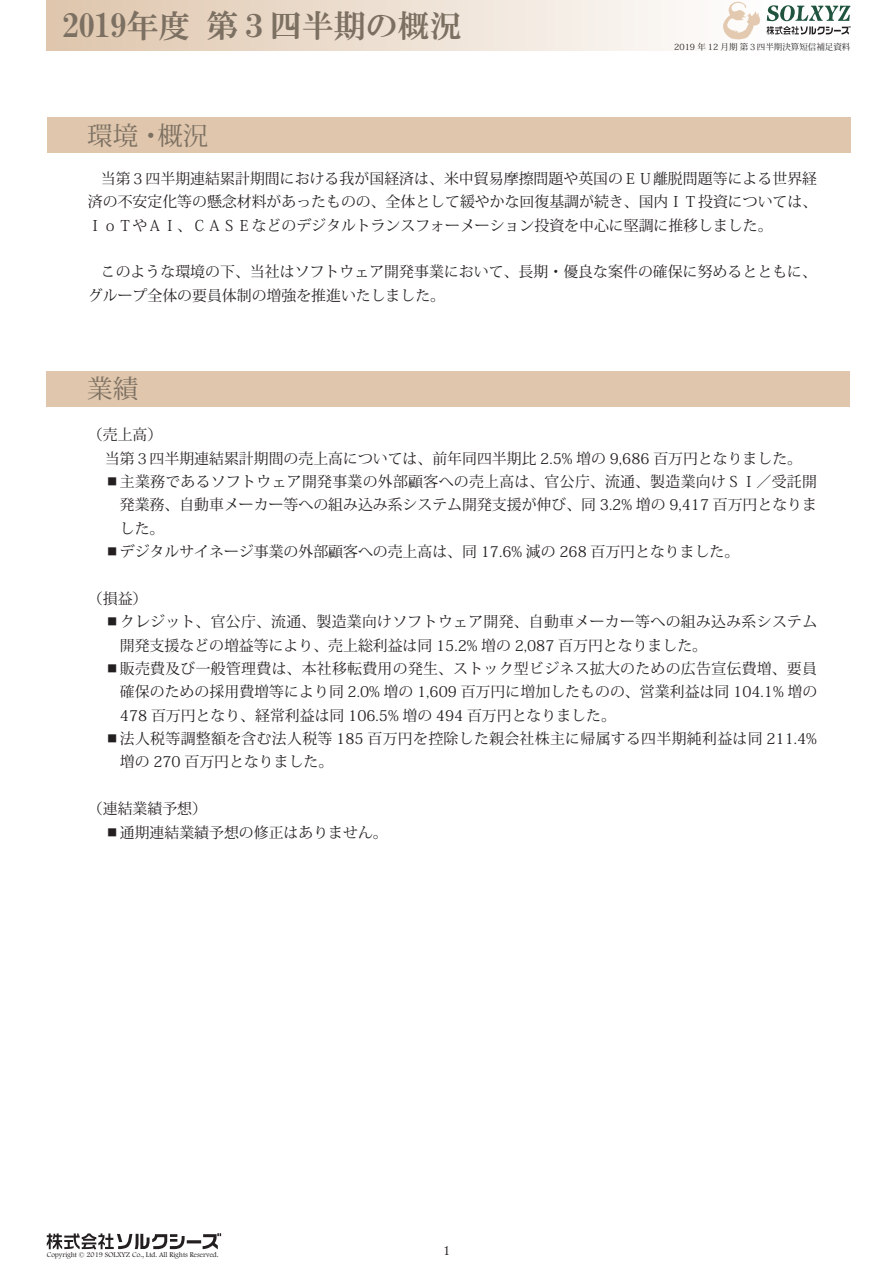
<style>
.page{position:relative;width:893px;height:1263px;background:#fff}
.page>*{position:absolute;margin:0;border:0;box-sizing:border-box;transform-origin:0 0}
.t1{font:31.95px "HG Mincho E";color:#7c7062}
.t2{font:25.5px "Koz Min Pr 6 N";color:#7c7062}
.t3{font:14.85px/23.4px "Koz Min Pr 6 N";color:#231f20;text-align:justify}
.t4{font:14.85px/23.4px "Koz Min Pr 6 N";letter-spacing:.02em;color:#231f20}
.t5{font:13.8px "Footlight MT Light";color:#231f20}
.t6{font:8.55px "Koz Min Pr 6 N";color:#231f20}
.t7{font:7.5px "Footlight MT Light";color:#231f20}
</style>
<div class="page">
<div style="left:47px;top:0;width:803px;height:51px;background:linear-gradient(to right,#dfc6ad,#fff)"></div>
<svg style="left:767px;top:5px;width:83px;height:30px"></svg>
<svg style="left:723px;top:2px;width:37px;height:38px"></svg>
<svg style="left:47px;top:1233px;width:174px;height:16px"></svg>
<div style="left:47px;top:371px;width:803px;height:35px;background:#dfc6ad"></div>
<div style="left:47px;top:117px;width:803px;height:36px;background:#dfc6ad"></div>
<h1 class="t1" style="left:63px;top:9px;width:400px">2019年度 第３四半期の概況</h1>
<p class="t6" style="left:674px;top:42px;width:178px">2019 年 12 月期 第３四半期決算短信補足資料</p>
<h2 class="t2" style="left:87px;top:121px;width:123px">環境・概況</h2>
<p class="t3" style="left:88px;top:167px;width:731px;text-indent:13px">当第３四半期連結累計期間における我が国経済は、米中貿易摩擦問題や英国のＥＵ離脱問題等による世界経済の不安定化等の懸念材料があったものの、全体として緩やかな回復基調が続き、国内ＩＴ投資については、ＩｏＴやＡＩ、ＣＡＳＥなどのデジタルトランスフォーメーション投資を中心に堅調に推移しました。</p>
<p class="t3" style="left:88px;top:261px;width:731px;text-indent:13px">このような環境の下、当社はソフトウェア開発事業において、長期・優良な案件の確保に努めるとともに、グループ全体の要員体制の増強を推進いたしました。</p>
<h2 class="t2" style="left:87px;top:374px;width:53px">業績</h2>
<p class="t3" style="left:105px;top:423px;width:699px;text-indent:-17px">（売上高）<br>当第３四半期連結累計期間の売上高については、前年同四半期比 2.5% 増の 9,686 百万円となりました。</p>
<p class="t3" style="left:120px;top:470px;width:699px;text-indent:-15px">▪主業務であるソフトウェア開発事業の外部顧客への売上高は、官公庁、流通、製造業向けＳＩ／受託開発業務、自動車メーカー等への組み込み系システム開発支援が伸び、同 3.2% 増の 9,417 百万円となりました。</p>
<p class="t3" style="left:105px;top:540px;width:636px">▪デジタルサイネージ事業の外部顧客への売上高は、同 17.6% 減の 268 百万円となりました。</p>
<p class="t3" style="left:88px;top:587px;width:61px">（損益）</p>
<p class="t4" style="left:120px;top:610px;width:699px;text-indent:-15px">▪クレジット、官公庁、流通、製造業向けソフトウェア開発、自動車メーカー等への組み込み系システム開発支援などの増益等により、売上総利益は同 15.2% 増の 2,087 百万円となりました。</p>
<p class="t3" style="left:120px;top:657px;width:699px;text-indent:-15px">▪販売費及び一般管理費は、本社移転費用の発生、ストック型ビジネス拡大のための広告宣伝費増、要員確保のための採用費増等により同 2.0% 増の 1,609 百万円に増加したものの、営業利益は同 104.1% 増の478 百万円となり、経常利益は同 106.5% 増の 494 百万円となりました。</p>
<p class="t4" style="left:120px;top:727px;width:699px;text-indent:-15px">▪法人税等調整額を含む法人税等 185 百万円を控除した親会社株主に帰属する四半期純利益は同 211.4%増の 270 百万円となりました。</p>
<p class="t3" style="left:88px;top:797px;width:121px">（連結業績予想）</p>
<p class="t3" style="left:105px;top:821px;width:284px">▪通期連結業績予想の修正はありません。</p>
<p class="t7" style="left:47px;top:1250px;width:173px">Copyright © 2019 SOLXYZ Co., Ltd. All Rights Reserved.</p>
<p class="t5" style="left:443px;top:1242px;width:9px">1</p>
</div>
